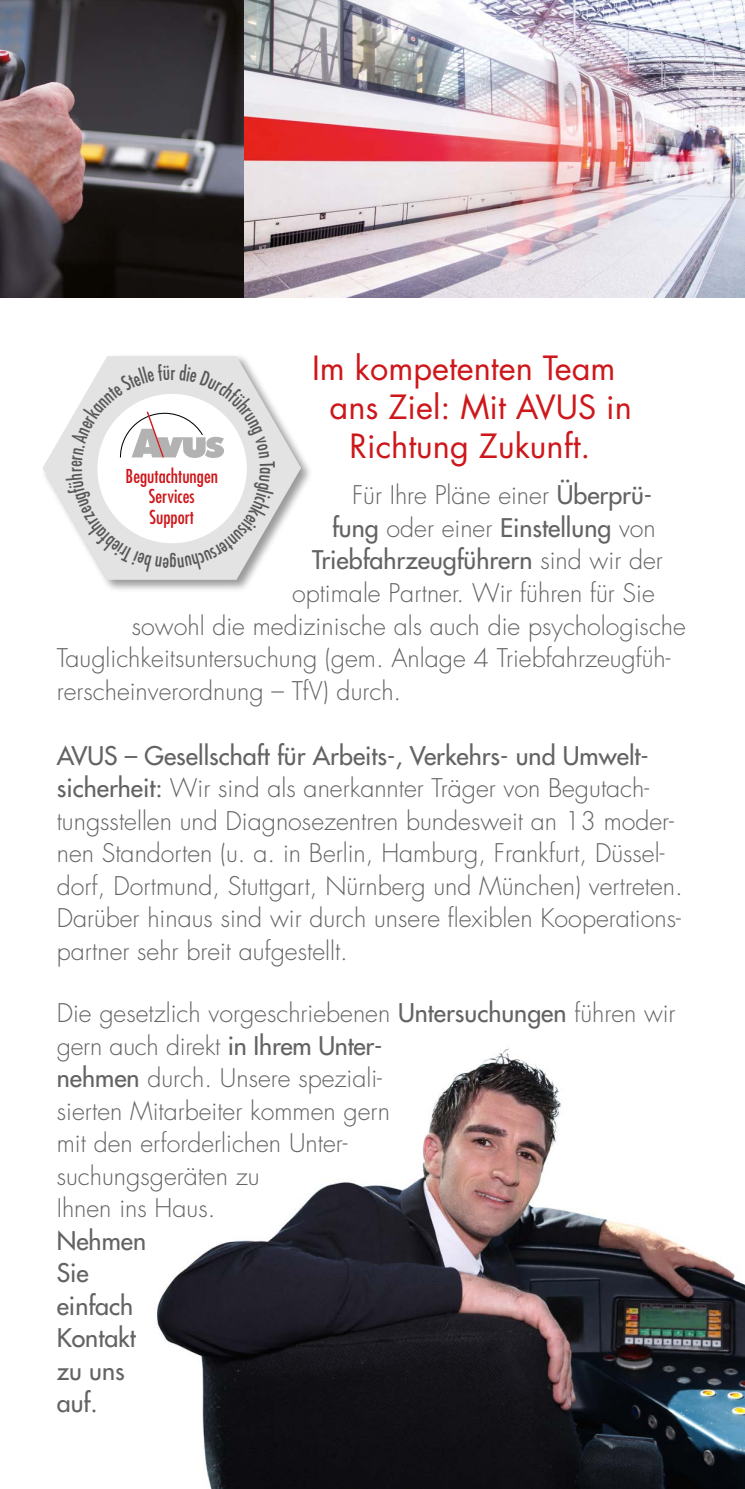
<style>
.page{position:relative;width:745px;height:1489px;background:#fff}
.page>*{position:absolute;margin:0;border:0;box-sizing:border-box;transform-origin:0 0}
.t1{font:32.5px/39px "Futura LT";color:#cd171a;text-align:center}
.t2{font:300 25px/32.5px "Futura LT";color:#646363}
.t3{font:25px/32.5px "Futura LT";color:#646363}
.t4{font:condensed 18.75px/20.8px "Futura LT";color:#cd171a;text-align:center}
.s1{font-weight:400}
.s2{font-weight:300}
</style>
<div class="page">
<img style="left:0;top:0;width:244px;height:298px">
<img style="left:244px;top:0;width:500px;height:298px">
<img style="left:157px;top:1048px;width:587px;height:440px">
<div style="left:41px;top:353px;width:271px;height:240px;background:#000;opacity:.4"></div>
<svg style="left:43px;top:356px;width:258px;height:224px"></svg>
<svg style="left:66px;top:363px;width:209px;height:208px"></svg>
<h1 class="t1" style="left:312px;top:348px;width:321px">Im kompetenten Team ans Ziel: Mit AVUS in<br>Richtung Zukunft.</h1>
<p class="t2" style="left:352px;top:480px;width:301px">Für Ihre Pläne einer <span class="s1">Überprü-</span></p>
<p class="t3" style="left:332px;top:511px;width:325px">fung <span class="s2">oder einer</span> Einstellung <span class="s2">von</span></p>
<p class="t3" style="left:312px;top:544px;width:352px">Triebfahrzeugführern <span class="s2">sind wir der</span></p>
<p class="t2" style="left:292px;top:577px;width:364px">optimale Partner. Wir führen für Sie</p>
<p class="t2" style="left:132px;top:610px;width:555px">sowohl die medizinische als auch die psychologische</p>
<p class="t2" style="left:57px;top:642px;width:615px">Tauglichkeitsuntersuchung (gem. Anlage 4 Triebfahrzeugfüh-</p>
<p class="t2" style="left:57px;top:675px;width:346px">rerscheinverordnung – TfV) durch.</p>
<p class="t2" style="left:57px;top:740px;width:627px"><span class="s1">AVUS – Gesellschaft für Arbeits-, Verkehrs- und Umwelt&shy;sicherheit:</span> Wir sind als anerkannter Träger von Begutach&shy;tungsstellen und Diagnosezentren bundesweit an 13 moder&shy;nen Standorten (u. a. in Berlin, Hamburg, Frankfurt, Düssel&shy;dorf, Dortmund, Stuttgart, Nürnberg und München) vertreten.<br>Darüber hinaus sind wir durch unsere flexiblen Kooperations&shy;partner sehr breit aufgestellt.</p>
<p class="t2" style="left:57px;top:997px;width:619px">Die gesetzlich vorgeschriebenen <span class="s1">Untersuchungen</span> führen wir gern auch direkt <span class="s1">in Ihrem Unter-<br>nehmen</span> durch. Unsere speziali-<br>sierten Mitarbeiter kommen gern<br>mit den erforderlichen Unter-<br>suchungsgeräten zu<br>Ihnen ins Haus.</p>
<p class="t3" style="left:57px;top:1224px;width:91px">Nehmen<br>Sie einfach<br>Kontakt zu uns auf.</p>
<p class="t4" style="left:125px;top:465px;width:94px">Begutachtungen<br>Services<br>Support</p>
</div>
